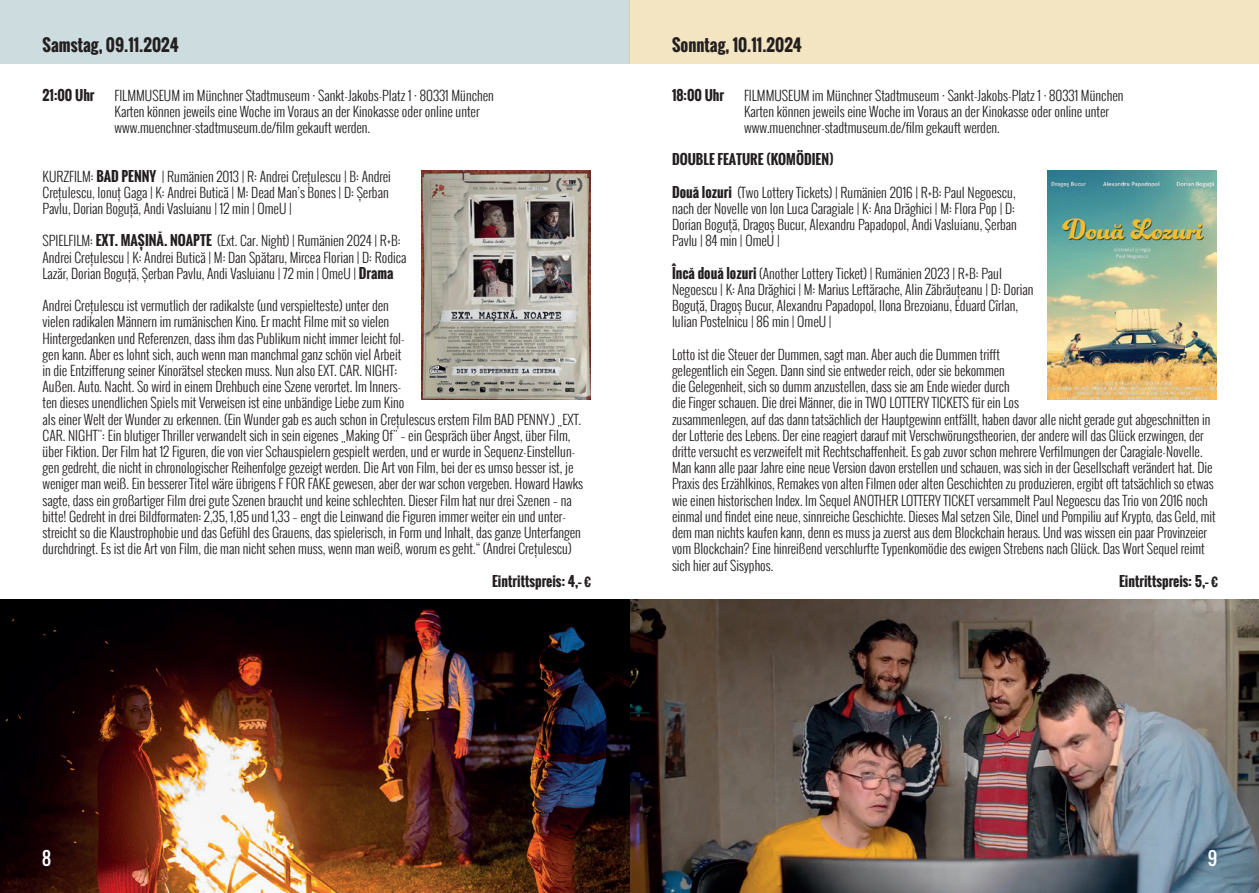
<style>
.page{position:relative;width:1259px;height:893px;background:#fff}
.page>*{position:absolute;margin:0;border:0;box-sizing:border-box;transform-origin:0 0}
.t1{font:18px "Oswald";color:#fff}
.t2{font:700 16.5px "Oswald";color:#231f20}
.t3{font:300 13.5px/16.2px "Oswald";color:#231f20}
.t4{font:700 13.5px "Oswald";color:#231f20}
.s1{font-weight:700}
</style>
<div class="page">
<img style="left:0;top:600px;width:1259px;height:293px">
<div style="left:0;top:0;width:629px;height:64px;background:#cddcdf"></div>
<div style="left:629px;top:0;width:630px;height:64px;background:#f3e5c2"></div>
<img style="left:1047px;top:170px;width:169px;height:230px">
<img style="left:421px;top:170px;width:170px;height:230px">
<p class="t2" style="left:43px;top:33px;width:138px">Samstag, 09.11.2024</p>
<p class="t4" style="left:43px;top:85px;width:54px">21:00 Uhr</p>
<p class="t3" style="left:115px;top:87px;width:381px">FILMMUSEUM im Münchner Stadtmuseum · Sankt-Jakobs-Platz 1 · 80331 München<br>Karten können jeweils eine Woche im Voraus an der Kinokasse oder online unter www.muenchner-stadtmuseum.de/film gekauft werden.</p>
<p class="t3" style="left:43px;top:168px;width:350px">KURZFILM: <span class="s1">BAD PENNY</span> | Rumänien 2013 | R: Andrei Crețulescu | B: Andrei<br>Crețulescu, Ionuț Gaga | K: Andrei Butică | M: Dead Man’s Bones | D: Șerban<br>Pavlu, Dorian Boguță, Andi Vasluianu | 12 min | OmeU |</p>
<p class="t3" style="left:43px;top:233px;width:365px">SPIELFILM: <span class="s1">EXT. MAȘINĂ. NOAPTE</span> (Ext. Car. Night) | Rumänien 2024 | R+B:<br>Andrei Crețulescu | K: Andrei Butică | M: Dan Spătaru, Mircea Florian | D: Rodica<br>Lazăr, Dorian Boguță, Șerban Pavlu, Andi Vasluianu | 72 min | OmeU | <span class="s1">Drama</span></p>
<p class="t3" style="left:43px;top:297px;width:542px">Andrei Crețulescu ist vermutlich der radikalste (und verspielteste) unter den<br>vielen radikalen Männern im rumänischen Kino. Er macht Filme mit so vielen<br>Hintergedanken und Referenzen, dass ihm das Publikum nicht immer leicht fol-<br>gen kann. Aber es lohnt sich, auch wenn man manchmal ganz schön viel Arbeit<br>in die Entzifferung seiner Kinorätsel stecken muss. Nun also EXT. CAR. NIGHT:<br>Außen. Auto. Nacht. So wird in einem Drehbuch eine Szene verortet. Im Inners-<br>ten dieses unendlichen Spiels mit Verweisen ist eine unbändige Liebe zum Kino<br>als einer Welt der Wunder zu erkennen. (Ein Wunder gab es auch schon in Crețulescus erstem Film BAD PENNY.) „EXT.<br>CAR. NIGHT": Ein blutiger Thriller verwandelt sich in sein eigenes „Making Of" – ein Gespräch über Angst, über Film, über Fiktion. Der Film hat 12 Figuren, die von vier Schauspielern gespielt werden, und er wurde in Sequenz-Einstellun&shy;gen gedreht, die nicht in chronologischer Reihenfolge gezeigt werden. Die Art von Film, bei der es umso besser ist, je weniger man weiß. Ein besserer Titel wäre übrigens F FOR FAKE gewesen, aber der war schon vergeben. Howard Hawks sagte, dass ein großartiger Film drei gute Szenen braucht und keine schlechten. Dieser Film hat nur drei Szenen – na bitte! Gedreht in drei Bildformaten: 2,35, 1,85 und 1,33 – engt die Leinwand die Figuren immer weiter ein und unter&shy;streicht so die Klaustrophobie und das Gefühl des Grauens, das spielerisch, in Form und Inhalt, das ganze Unterfangen durchdringt. Es ist die Art von Film, die man nicht sehen muss, wenn man weiß, worum es geht.“ (Andrei Crețulescu)</p>
<p class="t4" style="left:492px;top:571px;width:101px">Eintrittspreis: 4,– €</p>
<p class="t2" style="left:672px;top:33px;width:131px">Sonntag, 10.11.2024</p>
<p class="t4" style="left:672px;top:85px;width:54px">18:00 Uhr</p>
<p class="t3" style="left:744px;top:87px;width:381px">FILMMUSEUM im Münchner Stadtmuseum · Sankt-Jakobs-Platz 1 · 80331 München<br>Karten können jeweils eine Woche im Voraus an der Kinokasse oder online unter www.muenchner-stadtmuseum.de/film gekauft werden.</p>
<p class="t4" style="left:672px;top:150px;width:163px">DOUBLE FEATURE (KOMÖDIEN)</p>
<p class="t3" style="left:672px;top:184px;width:346px"><span class="s1">Două lozuri</span> (Two Lottery Tickets) | Rumänien 2016 | R+B: Paul Negoescu, nach der Novelle von Ion Luca Caragiale | K: Ana Drăghici | M: Flora Pop | D:<br>Dorian Boguţă, Dragoș Bucur, Alexandru Papadopol, Andi Vasluianu, Şerban Pavlu | 84 min | OmeU |</p>
<p class="t3" style="left:672px;top:265px;width:363px"><span class="s1">Încă două lozuri</span> (Another Lottery Ticket) | Rumänien 2023 | R+B: Paul Negoescu | K: Ana Drăghici | M: Marius Leftărache, Alin Zăbrăuțeanu | D: Dorian Boguţă, Dragoș Bucur, Alexandru Papadopol, Ilona Brezoianu, Eduard Cîrlan, Iulian Postelnicu | 86 min | OmeU |</p>
<p class="t3" style="left:672px;top:346px;width:545px">Lotto ist die Steuer der Dummen, sagt man. Aber auch die Dummen trifft<br>gelegentlich ein Segen. Dann sind sie entweder reich, oder sie bekommen<br>die Gelegenheit, sich so dumm anzustellen, dass sie am Ende wieder durch<br>die Finger schauen. Die drei Männer, die in TWO LOTTERY TICKETS für ein Los<br>zusammenlegen, auf das dann tatsächlich der Hauptgewinn entfällt, haben davor alle nicht gerade gut abgeschnitten in der Lotterie des Lebens. Der eine reagiert darauf mit Verschwörungstheorien, der andere will das Glück erzwingen, der dritte versucht es verzweifelt mit Rechtschaffenheit. Es gab zuvor schon mehrere Verfilmungen der Caragiale-Novelle.<br>Man kann alle paar Jahre eine neue Version davon erstellen und schauen, was sich in der Gesellschaft verändert hat. Die Praxis des Erzählkinos, Remakes von alten Filmen oder alten Geschichten zu produzieren, ergibt oft tatsächlich so etwas wie einen historischen Index. Im Sequel ANOTHER LOTTERY TICKET versammelt Paul Negoescu das Trio von 2016 noch einmal und findet eine neue, sinnreiche Geschichte. Dieses Mal setzen Sile, Dinel und Pompiliu auf Krypto, das Geld, mit dem man nichts kaufen kann, denn es muss ja zuerst aus dem Blockchain heraus. Und was wissen ein paar Provinzeier vom Blockchain? Eine hinreißend verschlurfte Typenkomödie des ewigen Strebens nach Glück. Das Wort Sequel reimt sich hier auf Sisyphos.</p>
<p class="t4" style="left:1119px;top:571px;width:101px">Eintrittspreis: 5,– €</p>
<h1 class="t1" style="left:42px;top:844px;width:10px">8</h1>
<h1 class="t1" style="left:1208px;top:844px;width:11px">9</h1>
</div>
